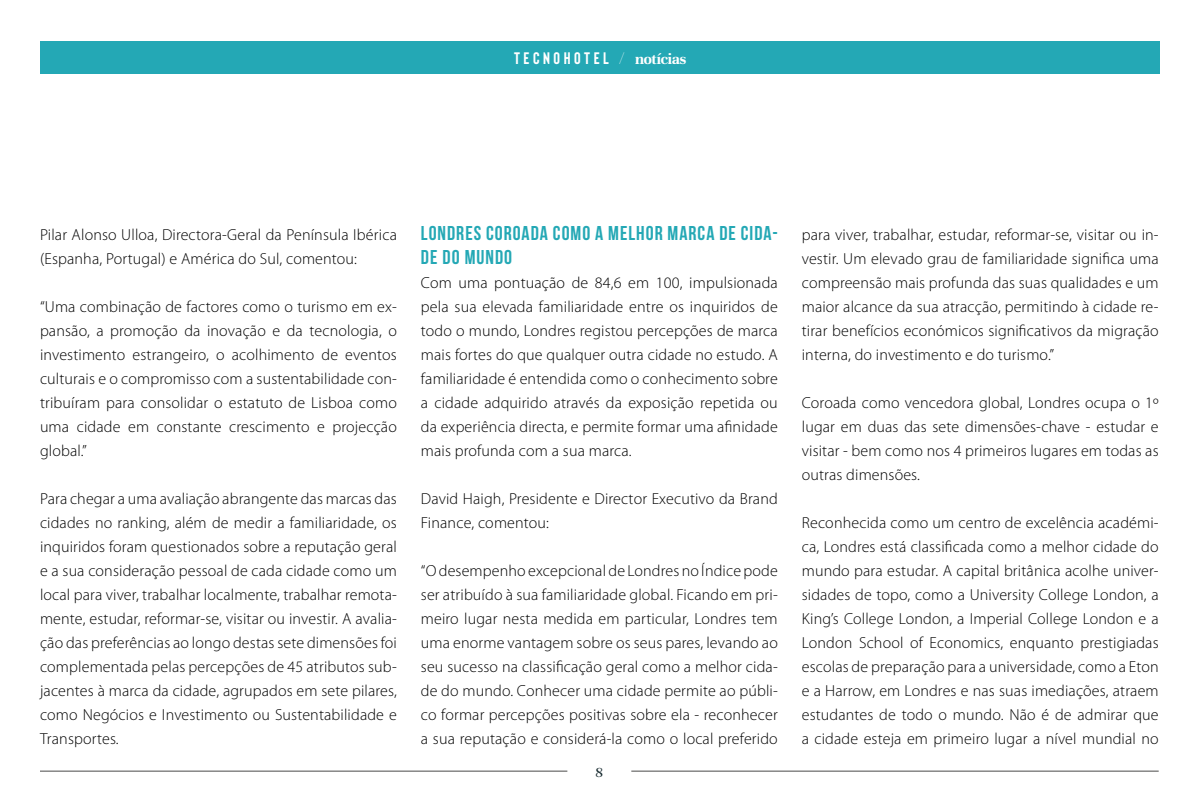
<style>
.page{position:relative;width:1200px;height:800px;background:#fff}
.page>*{position:absolute;margin:0;border:0;box-sizing:border-box;transform-origin:0 0}
.t1{font:700 20px/24px "Bebas Neue";letter-spacing:.05em;color:#24a8b5}
.t2{font:700 16.68px "Bison";letter-spacing:.21em;color:#fff}
.t3{font:300 16px/24px "Myriad Pro";letter-spacing:.01em;color:#000;text-align:justify}
.t4{font:15.16px "Unna";color:#172a2f}
.s1{font-family:"Bebas Neue";font-weight:300}
.s2{font-family:"Unna"}
</style>
<div class="page">
<hr style="left:40px;top:771px;width:527px;height:1px;background:#4a4a49">
<hr style="left:631px;top:771px;width:528px;height:1px;background:#4a4a49">
<div style="left:40px;top:41px;width:1120px;height:33px;background:#24a8b5"></div>
<p class="t2" style="left:514px;top:49px;width:174px">TECNOHOTEl <span class="s1">/</span> <span class="s2">notícias</span></p>
<p class="t3" style="left:40px;top:223px;width:358px">Pilar Alonso Ulloa, Directora-Geral da Península Ibérica (Espanha, Portugal) e América do Sul, comentou:</p>
<p class="t3" style="left:40px;top:295px;width:358px">“Uma combinação de factores como o turismo em ex&shy;pansão, a promoção da inovação e da tecnologia, o investimento estrangeiro, o acolhimento de eventos culturais e o compromisso com a sustentabilidade con&shy;tribuíram para consolidar o estatuto de Lisboa como uma cidade em constante crescimento e projecção global.”</p>
<p class="t3" style="left:40px;top:487px;width:358px">Para chegar a uma avaliação abrangente das marcas das cidades no ranking, além de medir a familiaridade, os inquiridos foram questionados sobre a reputação geral e a sua consideração pessoal de cada cidade como um local para viver, trabalhar localmente, trabalhar remota&shy;mente, estudar, reformar-se, visitar ou investir. A avalia&shy;ção das preferências ao longo destas sete dimensões foi complementada pelas percepções de 45 atributos sub&shy;jacentes à marca da cidade, agrupados em sete pilares, como Negócios e Investimento ou Sustentabilidade e Transportes.</p>
<p class="t1" style="left:421px;top:221px;width:358px">LONDRES COROADA COMO A MELHOR MARCA DE CIDA-<br>DE DO MUNDO</p>
<p class="t3" style="left:421px;top:271px;width:358px">Com uma pontuação de 84,6 em 100, impulsionada pela sua elevada familiaridade entre os inquiridos de todo o mundo, Londres registou percepções de marca mais fortes do que qualquer outra cidade no estudo. A familiaridade é entendida como o conhecimento sobre a cidade adquirido através da exposição repetida ou da experiência directa, e permite formar uma afinidade mais profunda com a sua marca.</p>
<p class="t3" style="left:421px;top:487px;width:358px">David Haigh, Presidente e Director Executivo da Brand<br>Finance, comentou:</p>
<p class="t3" style="left:421px;top:559px;width:358px">“O desempenho excepcional de Londres no Índice pode ser atribuído à sua familiaridade global. Ficando em pri&shy;meiro lugar nesta medida em particular, Londres tem uma enorme vantagem sobre os seus pares, levando ao seu sucesso na classificação geral como a melhor cida&shy;de do mundo. Conhecer uma cidade permite ao públi&shy;co formar percepções positivas sobre ela - reconhecer a sua reputação e considerá-la como o local preferido</p>
<p class="t4" style="left:596px;top:763px;width:9px">8</p>
<p class="t3" style="left:802px;top:223px;width:358px">para viver, trabalhar, estudar, reformar-se, visitar ou in&shy;vestir. Um elevado grau de familiaridade significa uma compreensão mais profunda das suas qualidades e um maior alcance da sua atracção, permitindo à cidade re&shy;tirar benefícios económicos significativos da migração interna, do investimento e do turismo.”</p>
<p class="t3" style="left:802px;top:391px;width:358px">Coroada como vencedora global, Londres ocupa o 1º lugar em duas das sete dimensões-chave - estudar e visitar - bem como nos 4 primeiros lugares em todas as outras dimensões.</p>
<p class="t3" style="left:802px;top:511px;width:358px">Reconhecida como um centro de excelência académi&shy;ca, Londres está classificada como a melhor cidade do mundo para estudar. A capital britânica acolhe univer&shy;sidades de topo, como a University College London, a King’s College London, a Imperial College London e a London School of Economics, enquanto prestigiadas escolas de preparação para a universidade, como a Eton e a Harrow, em Londres e nas suas imediações, atraem estudantes de todo o mundo. Não é de admirar que a cidade esteja em primeiro lugar a nível mundial no</p>
</div>
